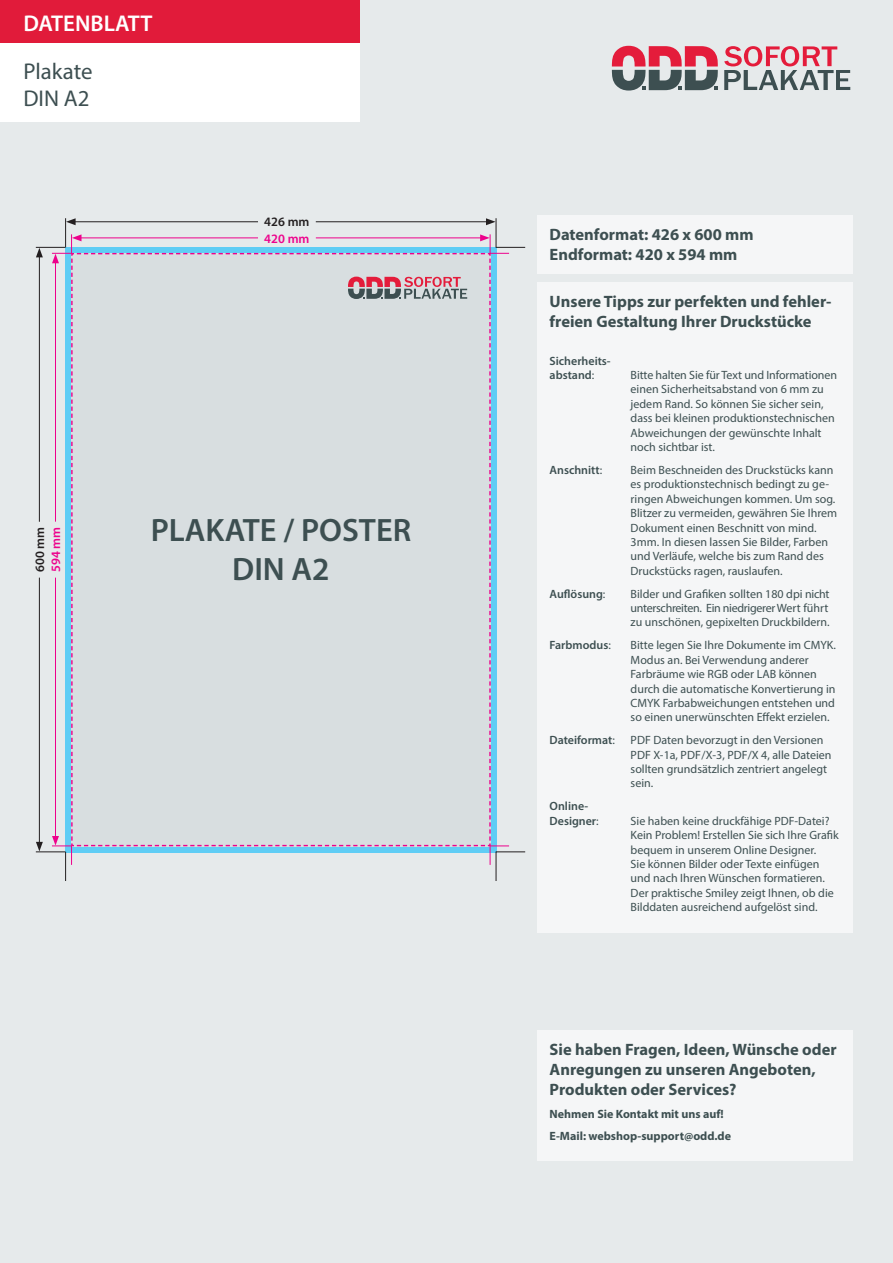
<style>
.page{position:relative;width:893px;height:1263px;background:#e6eaeb}
.page>*{position:absolute;margin:0;border:0;box-sizing:border-box;transform-origin:0 0}
.t1{font:600 32.4px/39px "Myriad Pro";color:#3d4f51;text-align:center}
.t2{font:22.8px/27.5px "Myriad Pro";color:#3d4f51}
.t3{font:600 22.8px "Myriad Pro";color:#fff}
.t4{font:700 16.5px/19.8px "Myriad Pro";color:#3d4f51}
.t5{font:600 12.9px "Myriad Pro";color:#ed028c}
.t6{font:600 12.9px "Myriad Pro";color:#231f20}
.t7{font:12px/14.4px "Myriad Pro";color:#3d4f51}
.t8{font:600 12px/14.4px "Myriad Pro";color:#3d4f51}
.t9{font:700 12px/23px "Myriad Pro";color:#3d4f51}
.s1{font-weight:400}
</style>
<div class="page">
<div style="left:0;top:0;width:359px;height:121px;background:#fff"></div>
<div style="left:537px;top:282px;width:316px;height:651px;background:#f5f6f7"></div>
<div style="left:537px;top:1030px;width:316px;height:131px;background:#f5f6f7"></div>
<div style="left:537px;top:215px;width:316px;height:58px;background:#f5f6f7"></div>
<div style="left:0;top:0;width:359px;height:43px;background:#e11b3a"></div>
<hr style="left:65px;top:218px;width:1px;height:30px;background:#231f20">
<hr style="left:496px;top:218px;width:1px;height:30px;background:#231f20">
<hr style="left:73px;top:221px;width:185px;height:1px;background:#231f20">
<svg style="left:66px;top:218px;width:10px;height:7px"></svg>
<hr style="left:316px;top:221px;width:172px;height:1px;background:#231f20">
<svg style="left:486px;top:218px;width:10px;height:7px"></svg>
<svg style="left:612px;top:46px;width:106px;height:45px"></svg>
<svg style="left:724px;top:46px;width:126px;height:44px"></svg>
<svg style="left:36px;top:234px;width:489px;height:647px"></svg>
<h2 class="t3" style="left:23px;top:9px;width:131px">DATENBLATT</h2>
<h2 class="t2" style="left:23px;top:57px;width:71px">Plakate<br>DIN A2</h2>
<p class="t6" style="left:264px;top:214px;width:47px">426 mm</p>
<p class="t5" style="left:264px;top:230px;width:47px">420 mm</p>
<p class="t5" style="left:48px;top:572px;width:47px;rotate:-90deg">594 mm</p>
<p class="t6" style="left:32px;top:572px;width:47px;rotate:-90deg">600 mm</p>
<h1 class="t1" style="left:151px;top:509px;width:262px">PLAKATE / POSTER<br>DIN A2</h1>
<h3 class="t4" style="left:550px;top:224px;width:206px">Datenformat: 426 x 600 mm<br>Endformat: 420 x 594 mm</h3>
<h3 class="t4" style="left:550px;top:291px;width:283px">Unsere Tipps zur perfekten und fehler&shy;freien Gestaltung Ihrer Druckstücke</h3>
<p class="t8" style="left:550px;top:353px;width:63px">Sicherheits&shy;abstand<span class="s1">:</span></p>
<p class="t7" style="left:631px;top:368px;width:208px">Bitte halten Sie für Text und Informationen einen Sicherheitsabstand von 6 mm zu jedem Rand. So können Sie sicher sein, dass bei kleinen produktionstechnischen Abweichungen der gewünschte Inhalt noch sichtbar ist.</p>
<p class="t8" style="left:550px;top:462px;width:54px">Anschnitt<span class="s1">:</span></p>
<p class="t7" style="left:631px;top:462px;width:208px">Beim Beschneiden des Druckstücks kann es produktionstechnisch bedingt zu ge&shy;ringen Abweichungen kommen. Um sog.<br>Blitzer zu vermeiden, gewähren Sie Ihrem Dokument einen Beschnitt von mind.<br>3mm. In diesen lassen Sie Bilder, Farben und Verläufe, welche bis zum Rand des Druckstücks ragen, rauslaufen.</p>
<p class="t8" style="left:550px;top:586px;width:57px">Auflösung<span class="s1">:</span></p>
<p class="t7" style="left:631px;top:586px;width:201px;text-align:justify">Bilder und Grafiken sollten 180 dpi nicht unterschreiten. Ein niedrigerer Wert führt zu unschönen, gepixelten Druckbildern.</p>
<p class="t8" style="left:550px;top:638px;width:63px">Farbmodus<span class="s1">:</span></p>
<p class="t7" style="left:631px;top:638px;width:207px">Bitte legen Sie Ihre Dokumente im CMYK.<br>Modus an. Bei Verwendung anderer Farbräume wie RGB oder LAB können durch die automatische Konvertierung in CMYK Farbabweichungen entstehen und so einen unerwünschten Effekt erzielen.</p>
<p class="t8" style="left:550px;top:733px;width:67px">Dateiformat<span class="s1">:</span></p>
<p class="t7" style="left:631px;top:733px;width:202px">PDF Daten bevorzugt in den Versionen<br>PDF X-1a, PDF/X-3, PDF/X 4, alle Dateien sollten grundsätzlich zentriert angelegt sein.</p>
<p class="t8" style="left:550px;top:799px;width:51px">Online-<br>Designer<span class="s1">:</span></p>
<p class="t7" style="left:631px;top:813px;width:210px">Sie haben keine druckfähige PDF-Datei?<br>Kein Problem! Erstellen Sie sich Ihre Grafik bequem in unserem Online Designer.<br>Sie können Bilder oder Texte einfügen und nach Ihren Wünschen formatieren.<br>Der praktische Smiley zeigt Ihnen, ob die Bilddaten ausreichend aufgelöst sind.</p>
<h3 class="t4" style="left:550px;top:1039px;width:289px">Sie haben Fragen, Ideen, Wünsche oder<br>Anregungen zu unseren Angeboten,<br>Produkten oder Services?</h3>
<p class="t9" style="left:550px;top:1101px;width:183px">Nehmen Sie Kontakt mit uns auf!<br>E-Mail: webshop-support@odd.de</p>
</div>
